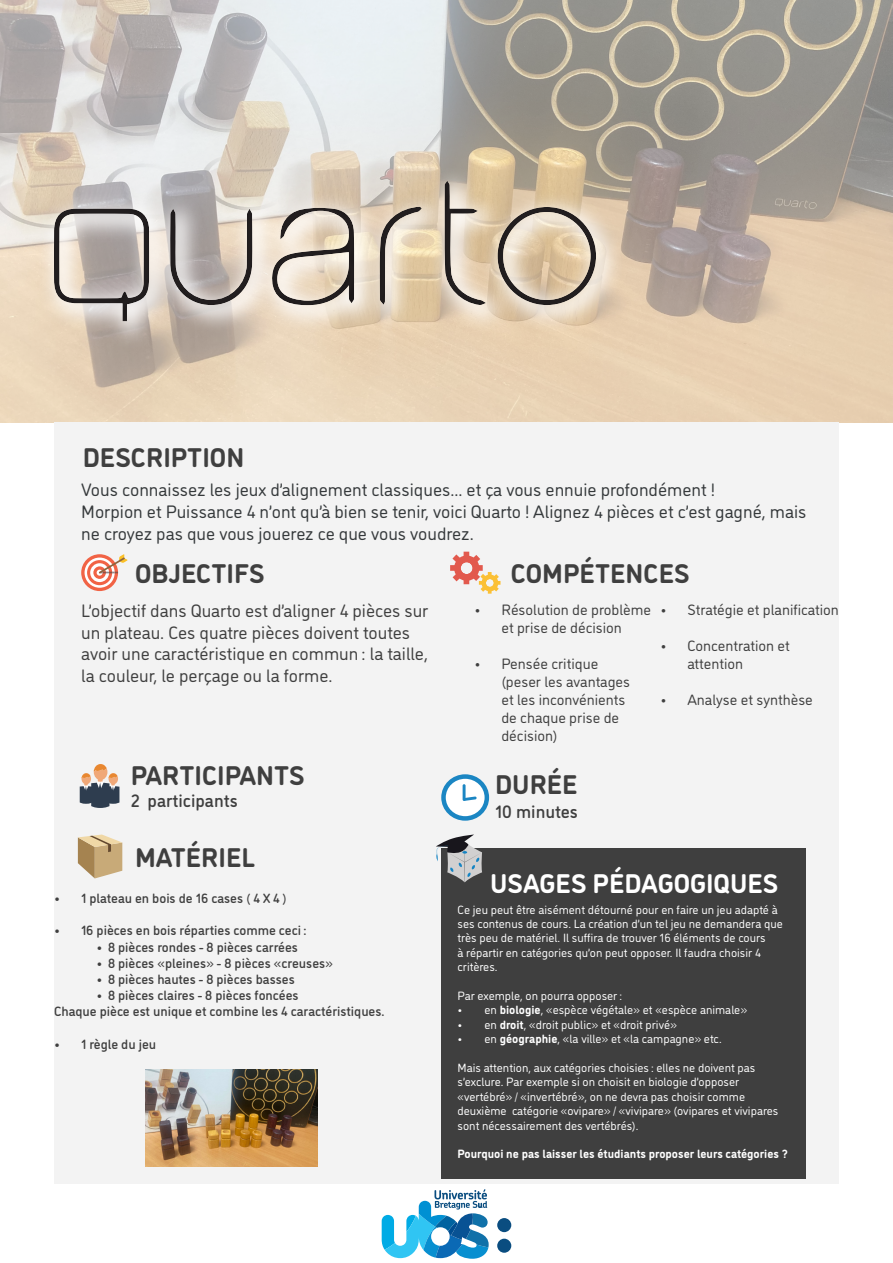
<style>
.page{position:relative;width:893px;height:1263px;background:#fff}
.page>*{position:absolute;margin:0;border:0;box-sizing:border-box;transform-origin:0 0}
.t1{font:700 27px "DI Nosaur";color:#3f3f3f}
.t2{font:700 27px "DI Nosaur";color:#fff}
.t3{font:18px/21.6px "DI Nosaur";color:#35393b}
.t4{font:18px/21.6px "DI Nosaur";color:#3f3f3f}
.t5{font:500 18px "DI Nosaur";color:#3f3f3f}
.t6{font:15px/18px "DI Nosaur";color:#3f3f3f}
.t7{font:500 13.5px "DI Nosaur";color:#3f3f3f}
.t8{font:12px/14.4px "DI Nosaur";color:#fff}
.t9{font:700 12px "DI Nosaur";color:#fff}
.s1{font-weight:700}
</style>
<div class="page">
<img style="left:0;top:0;width:893px;height:422px">
<div style="left:54px;top:422px;width:785px;height:762px;background:#f3f3f3"></div>
<div style="left:441px;top:849px;width:365px;height:330px;background:#3f3f3f"></div>
<div style="left:497px;top:1218px;width:14px;height:14px;background:#0a4d80;border-radius:50%"></div>
<div style="left:497px;top:1239px;width:14px;height:14px;background:#0a4d80;border-radius:50%"></div>
<svg style="left:382px;top:1189px;width:107px;height:70px"></svg>
<svg style="left:450px;top:552px;width:50px;height:42px"></svg>
<svg style="left:81px;top:554px;width:47px;height:37px"></svg>
<svg style="left:78px;top:834px;width:44px;height:44px"></svg>
<svg style="left:443px;top:776px;width:44px;height:42px"></svg>
<div style="left:441px;top:774px;width:48px;height:47px;border:4px solid #1b86c3;border-radius:50%"></div>
<svg style="left:466px;top:796px;width:11px;height:5px"></svg>
<hr style="left:463px;top:784px;width:3px;height:17px;background:#1b86c3">
<svg style="left:80px;top:764px;width:39px;height:44px"></svg>
<svg style="left:436px;top:834px;width:46px;height:48px"></svg>
<svg style="left:37px;top:165px;width:588px;height:185px;background:#dac8b2"></svg>
<div style="left:51px;top:181px;width:546px;height:142px;background:#231f20;opacity:.5"></div>
<img style="left:145px;top:1070px;width:172px;height:96px">
<p class="t1" style="left:83px;top:437px;width:163px">DESCRIPTION</p>
<p class="t3" style="left:81px;top:478px;width:635px">Vous connaissez les jeux d’alignement classiques... et ça vous ennuie profondément !</p>
<p class="t3" style="left:81px;top:500px;width:727px">Morpion et Puissance 4 n’ont qu’à bien se tenir, voici Quarto ! Alignez 4 pièces et c’est gagné, mais ne croyez pas que vous jouerez ce que vous voudrez.</p>
<p class="t1" style="left:135px;top:553px;width:131px">OBJECTIFS</p>
<p class="t1" style="left:511px;top:553px;width:180px">COMPÉTENCES</p>
<p class="t4" style="left:81px;top:599px;width:349px">L’objectif dans Quarto est d’aligner 4 pièces sur un plateau. Ces quatre pièces doivent toutes avoir une caractéristique en commun : la taille, la couleur, le perçage ou la forme.</p>
<p class="t6" style="left:474px;top:600px;width:178px;text-align:center">• Résolution de problème et prise de décision</p>
<p class="t6" style="left:501px;top:654px;width:130px;text-indent:-27px">• Pensée critique (peser les avantages et les inconvénients de chaque prise de décision)</p>
<p class="t1" style="left:131px;top:755px;width:175px">PARTICIPANTS</p>
<p class="t5" style="left:131px;top:788px;width:108px">2 participants</p>
<p class="t1" style="left:495px;top:764px;width:84px">DURÉE</p>
<p class="t5" style="left:495px;top:798px;width:84px">10 minutes</p>
<p class="t6" style="left:660px;top:600px;width:180px">• Stratégie et planification</p>
<p class="t6" style="left:687px;top:636px;width:104px;text-indent:-27px">• Concentration et attention</p>
<p class="t6" style="left:660px;top:690px;width:154px">• Analyse et synthèse</p>
<p class="t1" style="left:135px;top:837px;width:122px">MATÉRIEL</p>
<p class="t7" style="left:54px;top:888px;width:234px">• 1 plateau en bois de 16 cases ( 4 X 4 )</p>
<p class="t7" style="left:54px;top:921px;width:254px">• 16 pièces en bois réparties comme ceci :</p>
<p class="t7" style="left:97px;top:937px;width:203px">• 8 pièces rondes - 8 pièces carrées</p>
<p class="t7" style="left:97px;top:953px;width:238px">• 8 pièces «pleines» - 8 pièces «creuses»</p>
<p class="t7" style="left:97px;top:969px;width:200px">• 8 pièces hautes - 8 pièces basses</p>
<p class="t7" style="left:97px;top:986px;width:204px">• 8 pièces claires - 8 pièces foncées</p>
<p class="t7" style="left:54px;top:1002px;width:332px">Chaque pièce est unique et combine les 4 caractéristiques.</p>
<p class="t7" style="left:54px;top:1034px;width:104px">• 1 règle du jeu</p>
<p class="t2" style="left:490px;top:863px;width:290px">USAGES PÉDAGOGIQUES</p>
<p class="t8" style="left:458px;top:901px;width:327px">Ce jeu peut être aisément détourné pour en faire un jeu adapté à ses contenus de cours. La création d’un tel jeu ne demandera que très peu de matériel. Il suffira de trouver 16 éléments de cours<br>à répartir en catégories qu’on peut opposer. Il faudra choisir 4 critères.</p>
<p class="t8" style="left:458px;top:988px;width:166px">Par exemple, on pourra opposer :</p>
<p class="t8" style="left:458px;top:1002px;width:291px">• en <span class="s1">biologie</span>, «espèce végétale» et «espèce animale»</p>
<p class="t8" style="left:458px;top:1017px;width:221px">• en <span class="s1">droit</span>, «droit public» et «droit privé»</p>
<p class="t8" style="left:458px;top:1031px;width:266px">• en <span class="s1">géographie</span>, «la ville» et «la campagne» etc.</p>
<p class="t8" style="left:458px;top:1060px;width:322px">Mais attention, aux catégories choisies : elles ne doivent pas s’exclure. Par exemple si on choisit en biologie d’opposer «vertébré» / «invertébré», on ne devra pas choisir comme deuxième catégorie «ovipare» / «vivipare» (ovipares et vivipares sont nécessairement des vertébrés).</p>
<p class="t9" style="left:458px;top:1145px;width:332px">Pourquoi ne pas laisser les étudiants proposer leurs catégories ?</p>
</div>
